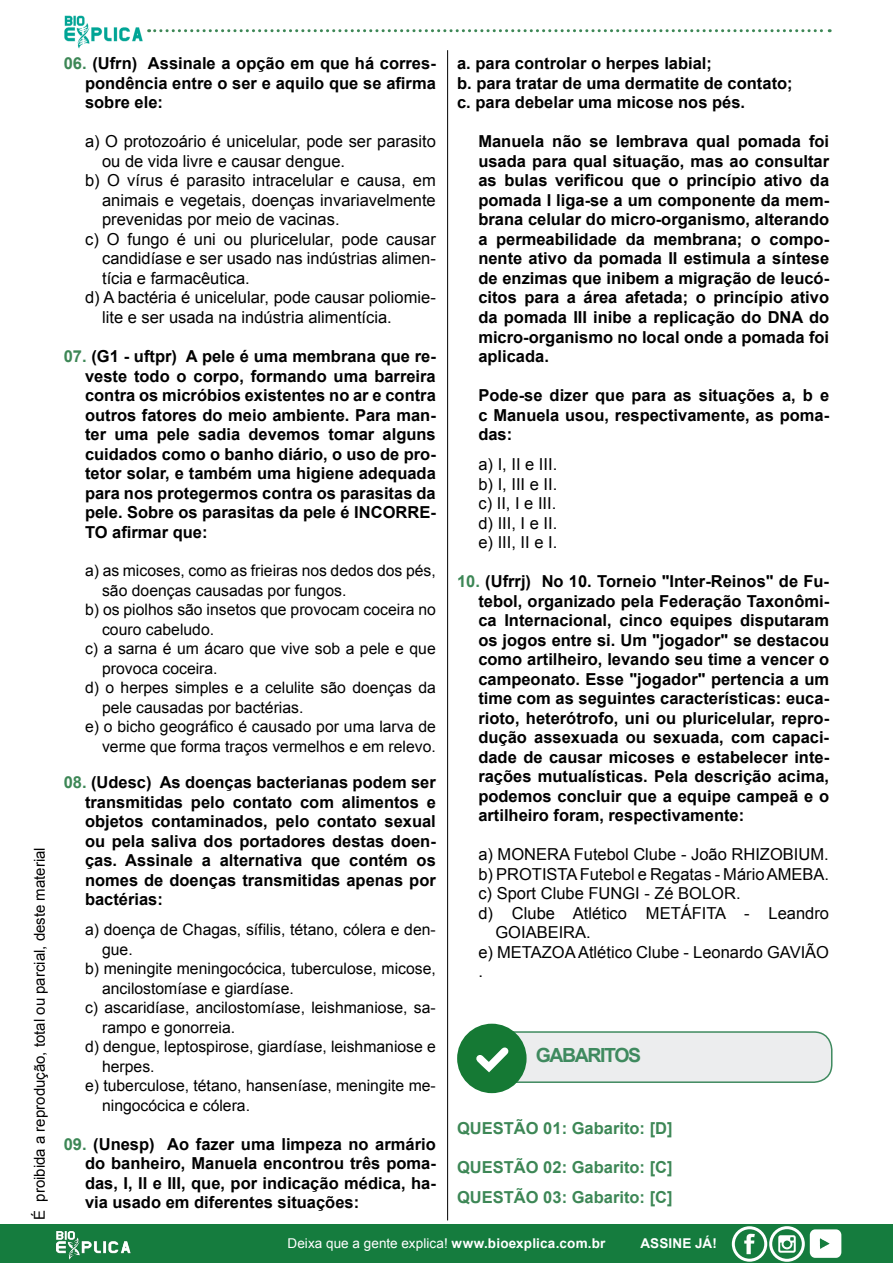
<style>
.page{position:relative;width:893px;height:1263px;background:#fff}
.page>*{position:absolute;margin:0;border:0;box-sizing:border-box;transform-origin:0 0}
.t1{font:700 19.5px "Arial";letter-spacing:-.075em;color:#3f8a5f}
.t2{font:700 16.5px/19.5px "Arial";color:#000;text-align:justify}
.t3{font:16.5px/19.5px "Arial";color:#000;text-align:justify}
.t4{font:700 16.5px/30px "Arial";color:#3d8756}
.t5{font:15.75px "Arial";color:#000}
.t6{font:15px "Arial";color:#000}
.t7{font:13.5px "Arial";letter-spacing:.005em;color:#fff}
.t8{font:700 13.5px "Arial";letter-spacing:.015em;color:#fff}
.s1{color:#3d8756}
.s2{font-weight:700}
</style>
<div class="page">
<div style="left:0;top:1225px;width:893px;height:38px;background:#157c3e"></div>
<img style="left:55px;top:1230px;width:76px;height:30px">
<div style="left:732px;top:1226px;width:35px;height:36px;border:3px solid #fff;border-radius:16px"></div>
<svg style="left:744px;top:1234px;width:11px;height:20px"></svg>
<div style="left:769px;top:1226px;width:36px;height:36px;border:3px solid #fff;border-radius:16px"></div>
<svg style="left:778px;top:1235px;width:18px;height:18px"></svg>
<svg style="left:809px;top:1229px;width:33px;height:29px"></svg>
<img style="left:64px;top:15px;width:79px;height:34px">
<svg style="left:149px;top:29px;width:681px;height:3px"></svg>
<hr style="left:447px;top:50px;width:1px;height:1170px;background:#000">
<div style="left:492px;top:1032px;width:340px;height:50px;background:#ecedee;border-radius:18px"></div>
<div style="left:491px;top:1031px;width:341px;height:52px;border:2px solid #3f8a5f;border-radius:18px"></div>
<div style="left:457px;top:1024px;width:70px;height:69px;background:#157934;border-radius:50%"></div>
<svg style="left:476px;top:1047px;width:39px;height:38px"></svg>
<p class="t6" style="left:30px;top:1220px;width:374px;rotate:-90deg">É proibida a reprodução, total ou parcial, deste material</p>
<p class="t2" style="left:85px;top:54px;width:352px;text-indent:-21px"><span class="s1">06.</span> (Ufrn) Assinale a opção em que há corres&shy;pondência entre o ser e aquilo que se afirma sobre ele:</p>
<p class="t3" style="left:85px;top:132px;width:352px">a) O protozoário é unicelular, pode ser parasito</p>
<p class="t3" style="left:102px;top:152px;width:245px">ou de vida livre e causar dengue.</p>
<p class="t3" style="left:85px;top:171px;width:352px">b) O vírus é parasito intracelular e causa, em</p>
<p class="t3" style="left:102px;top:191px;width:335px">animais e vegetais, doenças invariavelmente</p>
<p class="t3" style="left:102px;top:210px;width:239px">prevenidas por meio de vacinas.</p>
<p class="t3" style="left:85px;top:230px;width:352px">c) O fungo é uni ou pluricelular, pode causar</p>
<p class="t3" style="left:102px;top:249px;width:335px">candidíase e ser usado nas indústrias alimen-</p>
<p class="t3" style="left:102px;top:269px;width:149px">tícia e farmacêutica.</p>
<p class="t3" style="left:85px;top:288px;width:352px">d) A bactéria é unicelular, pode causar poliomie-</p>
<p class="t3" style="left:102px;top:308px;width:291px">lite e ser usada na indústria alimentícia.</p>
<p class="t2" style="left:85px;top:347px;width:352px;text-indent:-21px"><span class="s1">07.</span> (G1 - uftpr) A pele é uma membrana que re&shy;veste todo o corpo, formando uma barreira contra os micróbios existentes no ar e contra outros fatores do meio ambiente. Para man&shy;ter uma pele sadia devemos tomar alguns cuidados como o banho diário, o uso de pro&shy;tetor solar, e também uma higiene adequada para nos protegermos contra os parasitas da pele. Sobre os parasitas da pele é INCORRE-TO afirmar que:</p>
<p class="t5" style="left:85px;top:561px;width:352px">a) as micoses, como as frieiras nos dedos dos pés,</p>
<p class="t5" style="left:102px;top:580px;width:246px">são doenças causadas por fungos.</p>
<p class="t5" style="left:85px;top:600px;width:352px">b) os piolhos são insetos que provocam coceira no</p>
<p class="t5" style="left:102px;top:619px;width:114px">couro cabeludo.</p>
<p class="t5" style="left:85px;top:639px;width:352px">c) a sarna é um ácaro que vive sob a pele e que</p>
<p class="t5" style="left:102px;top:658px;width:117px">provoca coceira.</p>
<p class="t5" style="left:85px;top:678px;width:352px">d) o herpes simples e a celulite são doenças da</p>
<p class="t5" style="left:102px;top:697px;width:203px">pele causadas por bactérias.</p>
<p class="t5" style="left:85px;top:717px;width:352px">e) o bicho geográfico é causado por uma larva de</p>
<p class="t5" style="left:102px;top:736px;width:335px">verme que forma traços vermelhos e em relevo.</p>
<p class="t2" style="left:85px;top:773px;width:352px;text-indent:-21px"><span class="s1">08.</span> (Udesc) As doenças bacterianas podem ser transmitidas pelo contato com alimentos e objetos contaminados, pelo contato sexual ou pela saliva dos portadores destas doen&shy;ças. Assinale a alternativa que contém os nomes de doenças transmitidas apenas por bactérias:</p>
<p class="t5" style="left:85px;top:919px;width:352px">a) doença de Chagas, sífilis, tétano, cólera e den-</p>
<p class="t5" style="left:102px;top:939px;width:32px">gue.</p>
<p class="t5" style="left:85px;top:958px;width:352px">b) meningite meningocócica, tuberculose, micose,</p>
<p class="t5" style="left:102px;top:978px;width:193px">ancilostomíase e giardíase.</p>
<p class="t5" style="left:85px;top:997px;width:352px">c) ascaridíase, ancilostomíase, leishmaniose, sa-</p>
<p class="t5" style="left:102px;top:1017px;width:135px">rampo e gonorreia.</p>
<p class="t5" style="left:85px;top:1036px;width:352px">d) dengue, leptospirose, giardíase, leishmaniose e</p>
<p class="t5" style="left:102px;top:1056px;width:54px">herpes.</p>
<p class="t5" style="left:85px;top:1075px;width:352px">e) tuberculose, tétano, hanseníase, meningite me-</p>
<p class="t5" style="left:102px;top:1095px;width:149px">ningocócica e cólera.</p>
<p class="t2" style="left:85px;top:1134px;width:352px;text-indent:-21px"><span class="s1">09.</span> (Unesp) Ao fazer uma limpeza no armário do banheiro, Manuela encontrou três poma&shy;das, I, II e III, que, por indicação médica, ha&shy;via usado em diferentes situações:</p>
<p class="t2" style="left:457px;top:54px;width:337px;text-align:left">a. para controlar o herpes labial;<br>b. para tratar de uma dermatite de contato; c. para debelar uma micose nos pés.</p>
<p class="t2" style="left:478px;top:132px;width:352px">Manuela não se lembrava qual pomada foi usada para qual situação, mas ao consultar as bulas verificou que o princípio ativo da pomada I liga-se a um componente da mem&shy;brana celular do micro-organismo, alterando a permeabilidade da membrana; o compo&shy;nente ativo da pomada II estimula a síntese de enzimas que inibem a migração de leucó&shy;citos para a área afetada; o princípio ativo da pomada III inibe a replicação do DNA do micro-organismo no local onde a pomada foi aplicada.</p>
<p class="t2" style="left:478px;top:386px;width:352px">Pode-se dizer que para as situações a, b e c Manuela usou, respectivamente, as poma&shy;das:</p>
<p class="t3" style="left:478px;top:455px;width:80px">a) I, II e III. b) I, III e II. c) II, I e III. d) III, I e II. e) III, II e I.</p>
<p class="t2" style="left:478px;top:572px;width:352px;text-indent:-21px"><span class="s1">10.</span> (Ufrrj) No 10. Torneio "Inter-Reinos" de Fu&shy;tebol, organizado pela Federação Taxonômi&shy;ca Internacional, cinco equipes disputaram os jogos entre si. Um "jogador" se destacou como artilheiro, levando seu time a vencer o campeonato. Esse "jogador" pertencia a um time com as seguintes características: euca&shy;rioto, heterótrofo, uni ou pluricelular, repro&shy;dução assexuada ou sexuada, com capaci&shy;dade de causar micoses e estabelecer inte&shy;rações mutualísticas. Pela descrição acima, podemos concluir que a equipe campeã e o artilheiro foram, respectivamente:</p>
<p class="t3" style="left:478px;top:845px;width:352px">a) MONERA Futebol Clube - João RHIZOBIUM.</p>
<p class="t3" style="left:478px;top:864px;width:352px">b) PROTISTA Futebol e Regatas - Mário AMEBA.</p>
<p class="t3" style="left:478px;top:884px;width:264px">c) Sport Clube FUNGI - Zé BOLOR.</p>
<p class="t3" style="left:478px;top:903px;width:352px">d) Clube Atlético METÁFITA - Leandro</p>
<p class="t3" style="left:495px;top:923px;width:97px">GOIABEIRA.</p>
<p class="t3" style="left:478px;top:942px;width:352px">e) METAZOA Atlético Clube - Leonardo GAVIÃO</p>
<p class="t3" style="left:478px;top:962px;width:6px">.</p>
<p class="t1" style="left:536px;top:1042px;width:107px">GABARITOS</p>
<p class="t4" style="left:457px;top:1114px;width:217px">QUESTÃO 01: Gabarito: [D]</p>
<p class="t4" style="left:457px;top:1153px;width:217px">QUESTÃO 02: Gabarito: [C]<br>QUESTÃO 03: Gabarito: [C]</p>
<p class="t7" style="left:287px;top:1234px;width:320px">Deixa que a gente explica! <span class="s2">www.bioexplica.com.br</span></p>
<p class="t8" style="left:640px;top:1234px;width:78px">ASSINE JÁ!</p>
</div>
